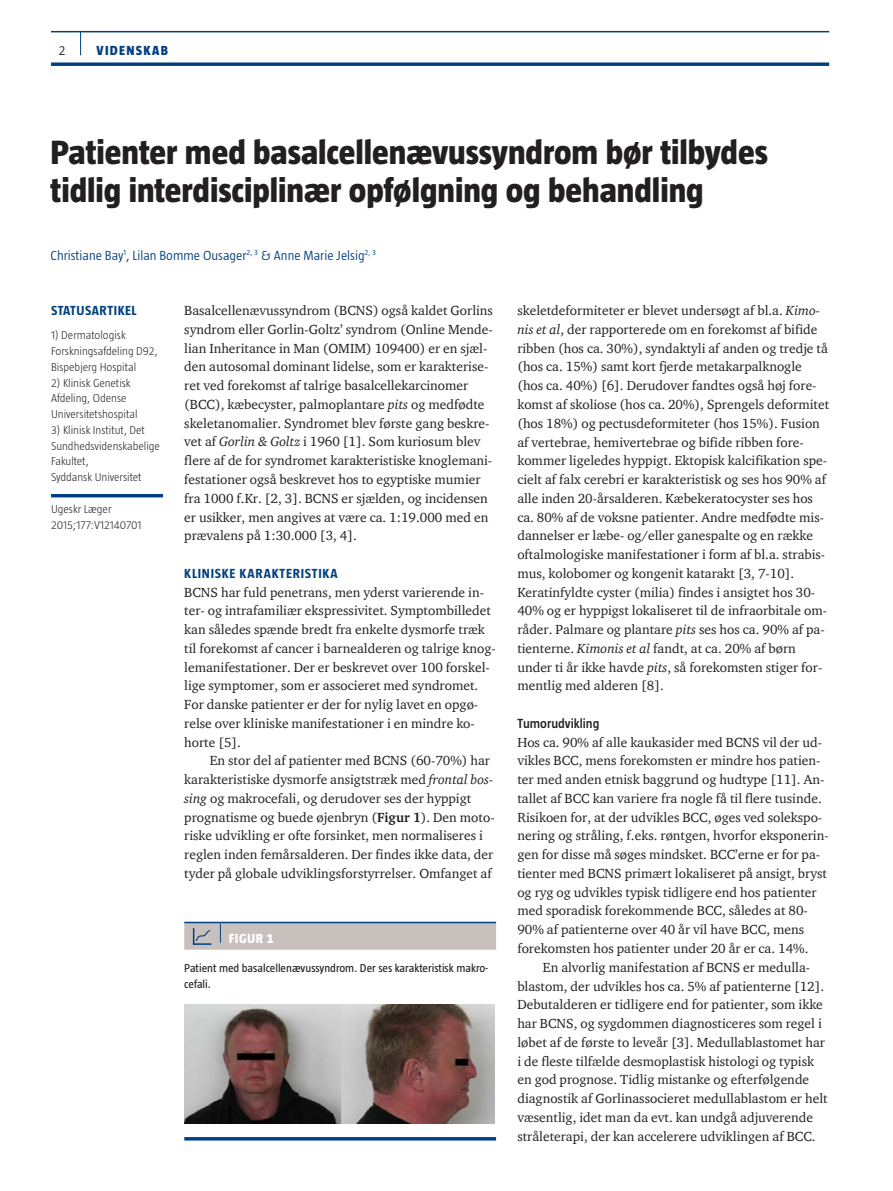
<style>
.page{position:relative;width:893px;height:1191px;background:#fff}
.page>*{position:absolute;margin:0;border:0;box-sizing:border-box;transform-origin:0 0}
.t1{font:800 34.5px/38.2px "Taz";color:#231f20}
.t2{font:13.5px/18.8px "ITC Charter Com";color:#231f20}
.t3{font:300 13.5px "Taz";color:#014081}
.t4{font:700 13.5px "Taz";letter-spacing:.05em;color:#014081}
.t5{font:600 13.5px "Taz";color:#231f20}
.t6{font:800 13.5px "Taz";letter-spacing:.095em;color:#014081}
.t7{font:800 13.5px "Taz";color:#fff}
.t8{font:300 13.5px "Taz";color:#231f20}
.t9{font:300 11.7px/15.8px "Taz";color:#231f20}
.t10{font:11.7px/15.8px "Taz";color:#231f20}
.s1{font-style:italic}
.s2{font-weight:700}
</style>
<div class="page">
<hr style="left:51px;top:31px;width:778px;height:1px;background:#014081">
<svg style="left:51px;top:62px;width:778px;height:4px;background:#235991"></svg>
<svg style="left:80px;top:32px;width:1px;height:23px"></svg>
<hr style="left:51px;top:494px;width:112px;height:3px;background:#014081">
<hr style="left:184px;top:921px;width:36px;height:2px;background:#014081">
<hr style="left:220px;top:921px;width:276px;height:2px;background:#014081">
<svg style="left:184px;top:922px;width:312px;height:27px;background:#bbb8b8"></svg>
<img style="left:184px;top:1004px;width:311px;height:120px">
<hr style="left:184px;top:1137px;width:312px;height:3px;background:#014081">
<p class="t8" style="left:59px;top:43px;width:8px">2</p>
<p class="t6" style="left:97px;top:43px;width:73px">VIDENSKAB</p>
<h1 class="t1" style="left:51px;top:133px;width:719px">Patienter med basalcellenævussyndrom bør tilbydes tidlig interdisciplinær opfølgning og behandling</h1>
<p class="t3" style="left:51px;top:248px;width:327px">Christiane Bay<sup>1</sup>, Lilan Bomme Ousager<sup>2,</sup> <sup>3</sup> &amp; Anne Marie Jelsig<sup>2,</sup> <sup>3</sup></p>
<p class="t4" style="left:51px;top:303px;width:87px">STATUSARTIKEL</p>
<p class="t9" style="left:51px;top:327px;width:108px">1) Dermatologisk<br>Forskningsafdeling D92,<br>Bispebjerg Hospital</p>
<p class="t9" style="left:51px;top:375px;width:88px">2) Klinisk Genetisk<br>Afdeling, Odense<br>Universitetshospital</p>
<p class="t9" style="left:51px;top:422px;width:111px">3) Klinisk Institut, Det<br>Sundhedsvidenskabelige<br>Fakultet,<br>Syddansk Universitet</p>
<p class="t9" style="left:51px;top:501px;width:92px">Ugeskr Læger<br>2015;177:V12140701</p>
<p class="t2" style="left:184px;top:301px;width:310px">Basalcellenævussyndrom (BCNS) også kaldet Gorlins syndrom eller Gorlin-Goltz’ syndrom (Online Mende&shy;lian Inheritance in Man (OMIM) 109400) er en sjæl&shy;den autosomal dominant lidelse, som er karakterise&shy;ret ved forekomst af talrige basalcellekarcinomer (BCC), kæbecyster, palmoplantare <span class="s1">pits</span> og medfødte skeletanomalier. Syndromet blev første gang beskre&shy;vet af <span class="s1">Gorlin &amp; Goltz</span> i 1960 [1]. Som kuriosum blev flere af de for syndromet karakteristiske knoglemani&shy;festationer også beskrevet hos to egyptiske mumier fra 1000 f.Kr. [2, 3]. BCNS er sjælden, og incidensen er usikker, men angives at være ca. 1:19.000 med en prævalens på 1:30.000 [3, 4].</p>
<p class="t4" style="left:184px;top:565px;width:155px">KLINISKE KARAKTERISTIKA</p>
<p class="t2" style="left:184px;top:582px;width:313px">BCNS har fuld penetrans, men yderst varierende in&shy;ter- og intrafamiliær ekspressivitet. Symptombilledet kan således spænde bredt fra enkelte dysmorfe træk til forekomst af cancer i barnealderen og talrige knog&shy;lemanifestationer. Der er beskrevet over 100 forskel&shy;lige symptomer, som er associeret med syndromet.<br>For danske patienter er der for nylig lavet en opgø&shy;relse over kliniske manifestationer i en mindre ko&shy;horte [5].</p>
<p class="t2" style="left:184px;top:751px;width:312px;text-indent:26px">En stor del af patienter med BCNS (60-70%) har karakteristiske dysmorfe ansigtstræk med <span class="s1">frontal bos&shy;sing</span> og makrocefali, og derudover ses der hyppigt prognatisme og buede øjenbryn (<span class="s2">Figur 1</span>). Den moto&shy;riske udvikling er ofte forsinket, men normaliseres i reglen inden femårsalderen. Der findes ikke data, der tyder på globale udviklingsforstyrrelser. Omfanget af</p>
<p class="t7" style="left:229px;top:930px;width:46px">Figur 1</p>
<p class="t10" style="left:184px;top:960px;width:306px">Patient med basalcellenævussyndrom. Der ses karakteristisk makro&shy;cefali.</p>
<p class="t2" style="left:517px;top:301px;width:313px">skeletdeformiteter er blevet undersøgt af bl.a. <span class="s1">Kimo&shy;nis et al</span>, der rapporterede om en forekomst af bifide ribben (hos ca. 30%), syndaktyli af anden og tredje tå (hos ca. 15%) samt kort fjerde metakarpalknogle (hos ca. 40%) [6]. Derudover fandtes også høj fore&shy;komst af skoliose (hos ca. 20%), Sprengels deformitet (hos 18%) og pectusdeformiteter (hos 15%). Fusion af vertebrae, hemivertebrae og bifide ribben fore&shy;kommer ligeledes hyppigt. Ektopisk kalcifikation spe&shy;cielt af falx cerebri er karakteristisk og ses hos 90% af alle inden 20-årsalderen. Kæbekeratocyster ses hos ca. 80% af de voksne patienter. Andre medfødte mis&shy;dannelser er læbe- og/eller ganespalte og en række oftalmologiske manifestationer i form af bl.a. strabis&shy;mus, kolobomer og kongenit katarakt [3, 7-10].<br>Keratinfyldte cyster (milia) findes i ansigtet hos 30- 40% og er hyppigst lokaliseret til de infraorbitale om&shy;råder. Palmare og plantare <span class="s1">pits</span> ses hos ca. 90% af pa&shy;tienterne. <span class="s1">Kimonis et al</span> fandt, at ca. 20% af børn under ti år ikke havde <span class="s1">pits</span>, så forekomsten stiger for&shy;mentlig med alderen [8].</p>
<p class="t5" style="left:517px;top:715px;width:84px">Tumorudvikling</p>
<p class="t2" style="left:517px;top:732px;width:313px">Hos ca. 90% af alle kaukasider med BCNS vil der ud&shy;vikles BCC, mens forekomsten er mindre hos patien&shy;ter med anden etnisk baggrund og hudtype [11]. An&shy;tallet af BCC kan variere fra nogle få til flere tusinde.<br>Risikoen for, at der udvikles BCC, øges ved solekspo&shy;nering og stråling, f.eks. røntgen, hvorfor eksponerin&shy;gen for disse må søges mindsket. BCC’erne er for pa&shy;tienter med BCNS primært lokaliseret på ansigt, bryst og ryg og udvikles typisk tidligere end hos patienter med sporadisk forekommende BCC, således at 80- 90% af patienterne over 40 år vil have BCC, mens forekomsten hos patienter under 20 år er ca. 14%.</p>
<p class="t2" style="left:517px;top:957px;width:312px;text-indent:26px">En alvorlig manifestation af BCNS er medulla&shy;blastom, der udvikles hos ca. 5% af patienterne [12].<br>Debutalderen er tidligere end for patienter, som ikke har BCNS, og sygdommen diagnosticeres som regel i løbet af de første to leveår [3]. Medullablastomet har i de fleste tilfælde desmoplastisk histologi og typisk en god prognose. Tidlig mistanke og efterfølgende diagnostik af Gorlinassocieret medullablastom er helt væsentlig, idet man da evt. kan undgå adjuverende stråleterapi, der kan accelerere udviklingen af BCC.</p>
</div>
